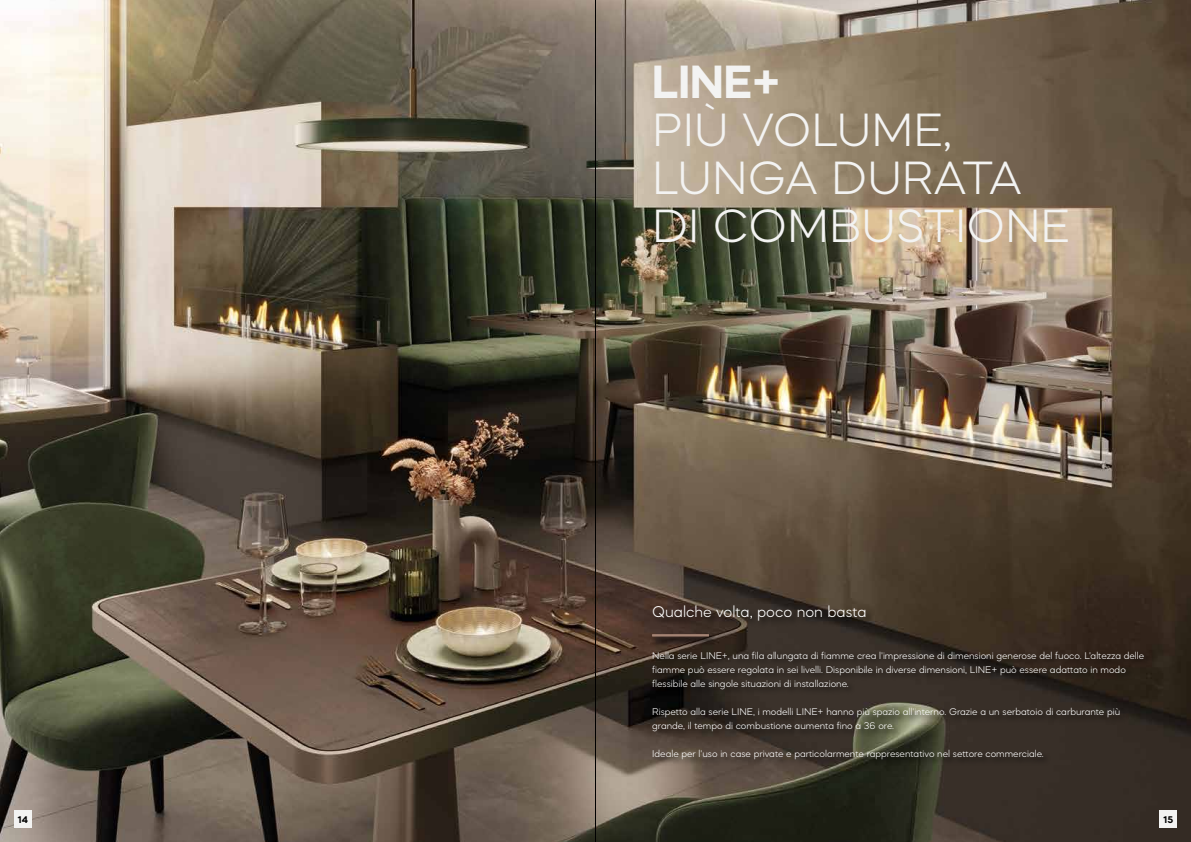
<style>
.page{position:relative;width:1191px;height:842px;background:#fff}
.page>*{position:absolute;margin:0;border:0;box-sizing:border-box;transform-origin:0 0}
.t1{font:300 48px/48px "Mazzard M";color:#f3f3f2}
.t2{font:700 48px "Mazzard M";color:#f3f3f2}
.t3{font:300 16px "Mazzard M";color:#fff}
.t4{font:300 10px/14px "Mazzard M";color:#fff}
.t5{font:700 10px "Mazzard M";color:#000}
</style>
<div class="page">
<img style="left:0;top:0;width:1191px;height:842px">
<div style="left:651px;top:633px;width:67px;height:13px;background:#000;opacity:.75"></div>
<hr style="left:652px;top:634px;width:57px;height:2px;background:#a58474">
<div style="left:652px;top:604px;width:222px;height:25px;background:#000;opacity:.75"></div>
<div style="left:652px;top:650px;width:501px;height:117px;background:#000;opacity:.75"></div>
<div style="left:14px;top:811px;width:17px;height:17px;background:#f3f3f2"></div>
<div style="left:1159px;top:811px;width:17px;height:17px;background:#f3f3f2"></div>
<hr style="left:595px;top:0;width:1px;height:842px;background:#000">
<h1 class="t2" style="left:652px;top:51px;width:130px">LINE+</h1>
<h1 class="t1" style="left:652px;top:105px;width:419px">PIÙ VOLUME,<br>LUNGA DURATA<br>DI COMBUSTIONE</h1>
<h2 class="t3" style="left:652px;top:602px;width:216px">Qualche volta, poco non basta</h2>
<p class="t4" style="left:652px;top:648px;width:493px">Nella serie LINE+, una fila allungata di fiamme crea l'impressione di dimensioni generose del fuoco. L'altezza delle fiamme può essere regolata in sei livelli. Disponibile in diverse dimensioni, LINE+ può essere adattato in modo flessibile alle singole situazioni di installazione.</p>
<p class="t4" style="left:652px;top:704px;width:469px">Rispetto alla serie LINE, i modelli LINE+ hanno più spazio all'interno. Grazie a un serbatoio di carburante più grande, il tempo di combustione aumenta fino a 36 ore.</p>
<p class="t4" style="left:652px;top:746px;width:393px">Ideale per l'uso in case private e particolarmente rappresentativo nel settore commerciale.</p>
<p class="t5" style="left:17px;top:813px;width:12px">14</p>
<p class="t5" style="left:1163px;top:813px;width:12px">15</p>
</div>
